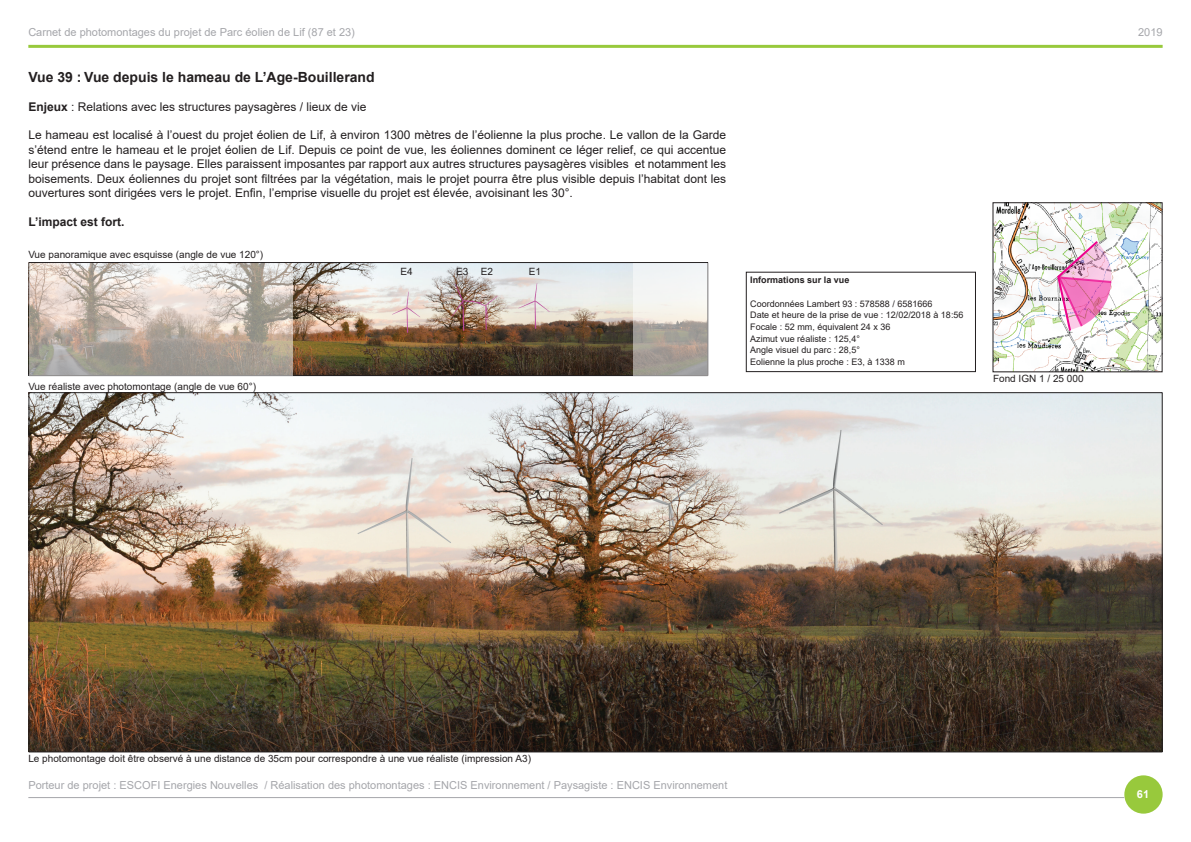
<style>
.page{position:relative;width:1191px;height:842px;background:#fff}
.page>*{position:absolute;margin:0;border:0;box-sizing:border-box;transform-origin:0 0}
.t1{font:700 14px "Arial";color:#231f20}
.t2{font:12px/14.4px "Arial";color:#231f20;text-align:justify}
.t3{font:700 12px "Arial";color:#231f20}
.t4{font:11px "Arial";color:#a5a6aa}
.t5{font:700 11px "Arial";color:#fff}
.t6{font:10px "Arial";color:#231f20}
.t7{font:9px/11.7px "Arial";color:#231f20}
.t8{font:700 9px "Arial";color:#231f20}
.s1{font-weight:700}
</style>
<div class="page">
<div style="left:1124px;top:775px;width:38px;height:39px;background:#98c93c;border-radius:50%"></div>
<hr style="left:28px;top:45px;width:1134px;height:3px;background:#98c93c">
<hr style="left:28px;top:797px;width:1096px;height:1px;background:#a5a6aa">
<img style="left:30px;top:394px;width:1130px;height:356px">
<img style="left:994px;top:204px;width:166px;height:166px">
<div style="left:992px;top:202px;width:170px;height:170px;border:1px solid #231f20"></div>
<img style="left:293px;top:264px;width:340px;height:110px">
<div style="left:28px;top:262px;width:680px;height:114px;border:1px solid #231f20"></div>
<div style="left:746px;top:272px;width:230px;height:100px;border:1px solid #231f20"></div>
<svg style="left:29px;top:263px;width:264px;height:112px;background:#c4bab0"></svg>
<svg style="left:633px;top:263px;width:74px;height:112px"></svg>
<img style="left:1056px;top:240px;width:61px;height:92px">
<p class="t4" style="left:28px;top:25px;width:328px">Carnet de photomontages du projet de Parc éolien de Lif (87 et 23)</p>
<p class="t4" style="left:1138px;top:25px;width:26px">2019</p>
<p class="t1" style="left:28px;top:67px;width:348px">Vue 39 : Vue depuis le hameau de L’Age-Bouillerand</p>
<p class="t2" style="left:28px;top:99px;width:340px"><span class="s1">Enjeux</span> : Relations avec les structures paysagères / lieux de vie</p>
<p class="t2" style="left:28px;top:128px;width:699px">Le hameau est localisé à l’ouest du projet éolien de Lif, à environ 1300 mètres de l’éolienne la plus proche. Le vallon de la Garde s’étend entre le hameau et le projet éolien de Lif. Depuis ce point de vue, les éoliennes dominent ce léger relief, ce qui accentue leur présence dans le paysage. Elles paraissent imposantes par rapport aux autres structures paysagères visibles et notamment les boisements. Deux éoliennes du projet sont filtrées par la végétation, mais le projet pourra être plus visible depuis l’habitat dont les ouvertures sont dirigées vers le projet. Enfin, l’emprise visuelle du projet est élevée, avoisinant les 30°.</p>
<p class="t3" style="left:28px;top:213px;width:98px">L’impact est fort.</p>
<p class="t6" style="left:28px;top:248px;width:236px">Vue panoramique avec esquisse (angle de vue 120°)</p>
<p class="t6" style="left:28px;top:379px;width:229px">Vue réaliste avec photomontage (angle de vue 60°)</p>
<p class="t6" style="left:400px;top:264px;width:14px">E4</p>
<p class="t6" style="left:456px;top:264px;width:38px">E3 E2</p>
<p class="t6" style="left:529px;top:264px;width:14px">E1</p>
<p class="t8" style="left:750px;top:274px;width:101px">Informations sur la vue</p>
<p class="t7" style="left:750px;top:297px;width:215px">Coordonnées Lambert 93 : 578588 / 6581666<br>Date et heure de la prise de vue : 12/02/2018 à 18:56<br>Focale : 52 mm, équivalent 24 x 36<br>Azimut vue réaliste : 125,4°<br>Angle visuel du parc : 28,5°<br>Eolienne la plus proche : E3, à 1338 m</p>
<p class="t6" style="left:993px;top:372px;width:92px">Fond IGN 1 / 25 000</p>
<p class="t6" style="left:28px;top:751px;width:504px">Le photomontage doit être observé à une distance de 35cm pour correspondre à une vue réaliste (impression A3)</p>
<p class="t4" style="left:28px;top:777px;width:700px">Porteur de projet : ESCOFI Energies Nouvelles / Réalisation des photomontages : ENCIS Environnement / Paysagiste : ENCIS Environnement</p>
<p class="t5" style="left:1137px;top:786px;width:14px">61</p>
</div>
